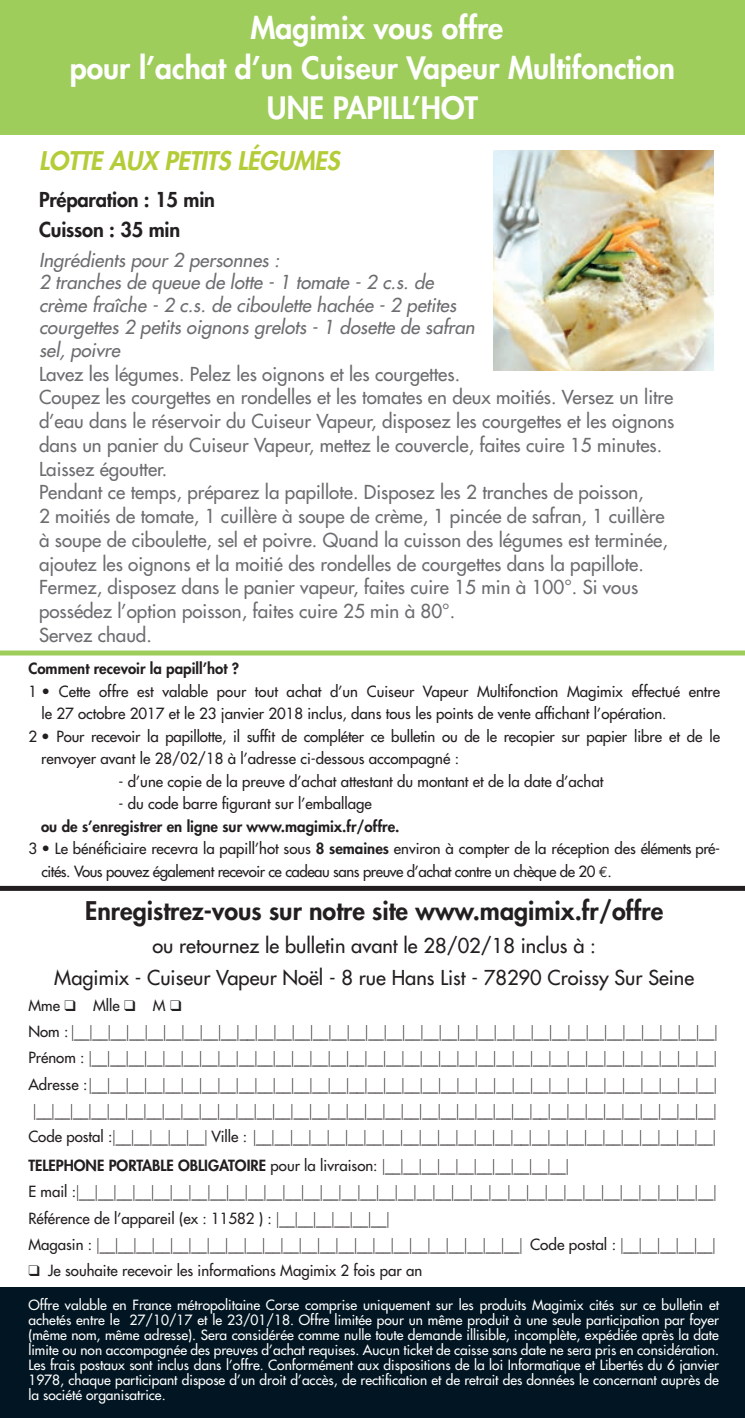
<style>
.page{position:relative;width:745px;height:1418px;background:#fff}
.page>*{position:absolute;margin:0;border:0;box-sizing:border-box;transform-origin:0 0}
.t1{font:800 30px/40px "Futura";color:#fff;text-align:center}
.t2{font:800 25px "Futura";color:#231f20}
.t3{font:italic 800 25px "Futura";letter-spacing:-.01em;color:#b3cd38}
.t4{font:20px/32px "Futura";color:#231f20;text-align:center}
.t5{font:800 20px/30px "Futura";letter-spacing:-.01em;color:#231f20}
.t6{font:18.75px/23.8px "Futura";color:#6c6d70}
.t7{font:italic 18.75px/22.5px "Futura";color:#6c6d70}
.t8{font:15px/26.2px "Futura";color:#231f20}
.t9{font:800 15px "Futura";color:#231f20}
.t10{font:15px "Futura";letter-spacing:-.03em;color:#231f20}
.t11{font:13.75px/15px "Futura";color:#fff;text-align:justify}
.s1{font-weight:800}
.s2{font-family:"Euro Mono Std"}
</style>
<div class="page">
<div style="left:0;top:1287px;width:744px;height:130px;background:#011622"></div>
<div style="left:0;top:885px;width:744px;height:5px;background:#231f20"></div>
<div style="left:0;top:0;width:744px;height:135px;background:#9ecd5c"></div>
<div style="left:0;top:650px;width:744px;height:5px;background:#9ecd5c"></div>
<img style="left:493px;top:150px;width:219px;height:220px">
<h1 class="t1" style="left:70px;top:8px;width:606px">Magimix vous offre<br>pour l’achat d’un Cuiseur Vapeur Multifonction une papill’hot</h1>
<h2 class="t3" style="left:39px;top:144px;width:302px">LOTTE AUX PETITS LÉGUMES</h2>
<h3 class="t5" style="left:39px;top:185px;width:177px">Préparation : 15 min<br>Cuisson : 35 min</h3>
<p class="t7" style="left:39px;top:248px;width:437px">Ingrédients pour 2 personnes :<br>2 tranches de queue de lotte - 1 tomate - 2 c.s. de crème fraîche - 2 c.s. de ciboulette hachée - 2 petites courgettes 2 petits oignons grelots - 1 dosette de safran sel, poivre</p>
<p class="t6" style="left:39px;top:362px;width:636px">Lavez les légumes. Pelez les oignons et les courgettes.<br>Coupez les courgettes en rondelles et les tomates en deux moitiés. Versez un litre d’eau dans le réservoir du Cuiseur Vapeur, disposez les courgettes et les oignons dans un panier du Cuiseur Vapeur, mettez le couvercle, faites cuire 15 minutes.<br>Laissez égoutter.<br>Pendant ce temps, préparez la papillote. Disposez les 2 tranches de poisson,<br>2 moitiés de tomate, 1 cuillère à soupe de crème, 1 pincée de safran, 1 cuillère à soupe de ciboulette, sel et poivre. Quand la cuisson des légumes est terminée, ajoutez les oignons et la moitié des rondelles de courgettes dans la papillote.<br>Fermez, disposez dans le panier vapeur, faites cuire 15 min à 100°. Si vous possédez l’option poisson, faites cuire 25 min à 80°.<br>Servez chaud.</p>
<p class="t9" style="left:28px;top:659px;width:212px">Comment recevoir la papill’hot ?</p>
<p class="t8" style="left:28px;top:678px;width:692px">1 • Cette offre est valable pour tout achat d’un Cuiseur Vapeur Multifonction Magimix effectué entre</p>
<p class="t8" style="left:41px;top:700px;width:626px">le 27 octobre 2017 et le 23 janvier 2018 inclus, dans tous les points de vente affichant l’opération.</p>
<p class="t8" style="left:28px;top:723px;width:693px">2 • Pour recevoir la papillotte, il suffit de compléter ce bulletin ou de le recopier sur papier libre et de le</p>
<p class="t8" style="left:41px;top:745px;width:419px">renvoyer avant le 28/02/18 à l’adresse ci-dessous accompagné :</p>
<p class="t8" style="left:118px;top:768px;width:486px">- d’une copie de la preuve d’achat attestant du montant et de la date d’achat</p>
<p class="t8" style="left:118px;top:790px;width:254px">- du code barre figurant sur l’emballage</p>
<p class="t9" style="left:41px;top:816px;width:360px">ou de s’enregistrer en ligne sur www.magimix.fr/offre.</p>
<p class="t8" style="left:28px;top:835px;width:692px">3 • Le bénéficiaire recevra la papill’hot sous <span class="s1">8 semaines</span> environ à compter de la réception des éléments pré-</p>
<p class="t10" style="left:41px;top:861px;width:571px">cités. Vous pouvez également recevoir ce cadeau sans preuve d’achat contre un chèque de 20 <span class="s2">€</span>.</p>
<h2 class="t2" style="left:85px;top:895px;width:579px">Enregistrez-vous sur notre site www.magimix.fr/offre</h2>
<h3 class="t4" style="left:54px;top:929px;width:641px">ou retournez le bulletin avant le 28/02/18 inclus à :<br>Magimix - Cuiseur Vapeur Noël - 8 rue Hans List - 78290 Croissy Sur Seine</h3>
<p class="t8" style="left:28px;top:992px;width:154px">Mme ❑ Mlle ❑ M ❑<br>Nom :<br>Prénom :<br>Adresse :</p>
<p class="t8" style="left:28px;top:1123px;width:86px">Code postal :</p>
<p class="t8" style="left:211px;top:1123px;width:37px">Ville :</p>
<p class="t9" style="left:28px;top:1155px;width:47px">TELEPHONE</p>
<p class="t9" style="left:109px;top:1155px;width:18px">PORTA</p>
<p class="t9" style="left:152px;top:1155px;width:61px">BLE OBLIGATOIRE</p>
<p class="t8" style="left:270px;top:1152px;width:108px">pour la livraison:</p>
<p class="t8" style="left:28px;top:1178px;width:245px">E mail :<br>Référence de l’appareil (ex : 11582 ) :<br>Magasin :</p>
<p class="t8" style="left:530px;top:1231px;width:87px">Code postal :</p>
<p class="t8" style="left:28px;top:1257px;width:395px">❑ Je souhaite recevoir les informations Magimix 2 fois par an</p>
<p class="t11" style="left:28px;top:1297px;width:691px">Offre valable en France métropolitaine Corse comprise uniquement sur les produits Magimix cités sur ce bulletin et achetés entre le 27/10/17 et le 23/01/18. Offre limitée pour un même produit à une seule participation par foyer (même nom, même adresse). Sera considérée comme nulle toute demande illisible, incomplète, expédiée après la date limite ou non accompagnée des preuves d’achat requises. Aucun ticket de caisse sans date ne sera pris en considération.<br>Les frais postaux sont inclus dans l’offre. Conformément aux dispositions de la loi Informatique et Libertés du 6 janvier 1978, chaque participant dispose d’un droit d’accès, de rectification et de retrait des données le concernant auprès de la société organisatrice.</p>
</div>
